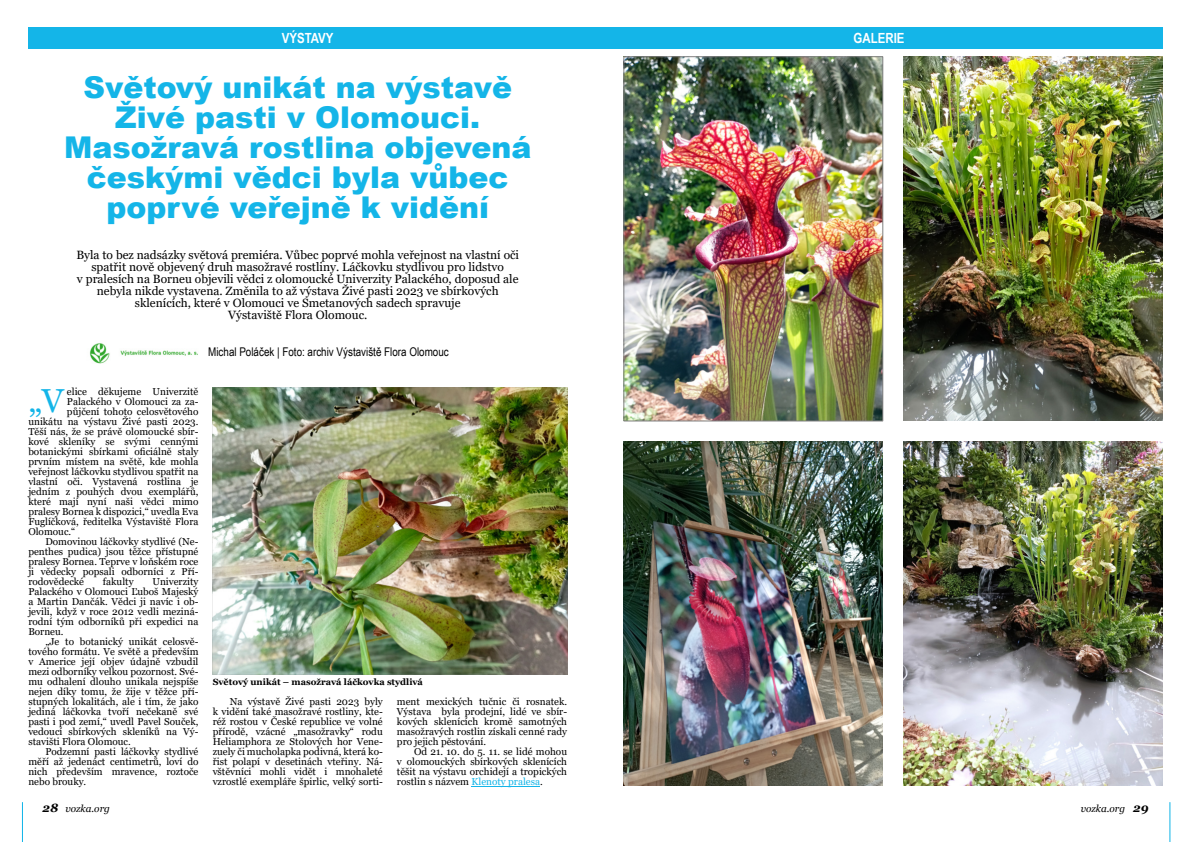
<style>
.page{position:relative;width:1191px;height:842px;background:#fff}
.page>*{position:absolute;margin:0;border:0;box-sizing:border-box;transform-origin:0 0}
.t1{font:33.2px "Georgia";color:#14b5e8}
.t2{font:900 30px/30px "Arial";color:#14b5e8;text-align:center}
.t3{font:700 14px "Arial Narrow";color:#fff}
.t4{font:12px/12px "Georgia";color:#000;text-align:center}
.t5{font:12px "Arial Narrow";color:#000}
.t6{font:10px/10px "Georgia";color:#000;text-align:justify}
.t7{font:italic 10px "Georgia";color:#000}
.t8{font:700 9px "Georgia";color:#000}
.s1{color:#14b5e8}
.s2{font-weight:700;font-size:12px}
</style>
<div class="page">
<hr style="left:22px;top:802px;width:1px;height:40px;background:#13b5e8">
<hr style="left:1169px;top:802px;width:1px;height:40px;background:#13b5e8">
<div style="left:28px;top:27px;width:567px;height:22px;background:#14b5e8"></div>
<div style="left:595px;top:27px;width:567px;height:22px;background:#14b5e8"></div>
<hr style="left:471px;top:786px;width:69px;height:1px;background:#14b5e8">
<img style="left:213px;top:387px;width:354px;height:287px">
<img style="left:90px;top:343px;width:108px;height:21px">
<img style="left:626px;top:59px;width:255px;height:360px">
<div style="left:624px;top:57px;width:259px;height:364px;border:1px solid #808080"></div>
<img style="left:903px;top:57px;width:259px;height:364px">
<img style="left:624px;top:441px;width:258px;height:344px">
<img style="left:903px;top:441px;width:259px;height:344px">
<h3 class="t3" style="left:282px;top:28px;width:53px">VÝSTAVY</h3>
<h3 class="t3" style="left:853px;top:28px;width:53px">GALERIE</h3>
<h2 class="t2" style="left:64px;top:71px;width:469px">Světový unikát na výstavě<br>Živé pasti v Olomouci.<br>Masožravá rostlina objevená českými vědci byla vůbec poprvé veřejně k vidění</h2>
<p class="t4" style="left:76px;top:249px;width:444px">Byla to bez nadsázky světová premiéra. Vůbec poprvé mohla veřejnost na vlastní oči spatřit nově objevený druh masožravé rostliny. Láčkovku stydlivou pro lidstvo<br>v pralesích na Borneu objevili vědci z olomoucké Univerzity Palackého, doposud ale nebyla nikde vystavena. Změnila to až výstava Živé pasti 2023 ve sbírkových sklenících, které v Olomouci ve Smetanových sadech spravuje<br>Výstaviště Flora Olomouc.</p>
<p class="t5" style="left:208px;top:343px;width:242px">Michal Poláček | Foto: archiv Výstaviště Flora Olomouc</p>
<h1 class="t1" style="left:28px;top:381px;width:37px">„V</h1>
<p class="t6" style="left:67px;top:387px;width:133px">elice děkujeme Univerzitě</p>
<p class="t6" style="left:67px;top:397px;width:133px">Palackého v Olomouci za za-</p>
<p class="t6" style="left:67px;top:407px;width:133px">půjčení tohoto celosvětového</p>
<p class="t6" style="left:28px;top:417px;width:172px">unikátu na výstavu Živé pasti 2023.</p>
<p class="t6" style="left:28px;top:427px;width:172px">Těší nás, že se právě olomoucké sbír-</p>
<p class="t6" style="left:28px;top:437px;width:172px">kové skleníky se svými cennými</p>
<p class="t6" style="left:28px;top:447px;width:172px">botanickými sbírkami oficiálně staly</p>
<p class="t6" style="left:28px;top:457px;width:172px">prvním místem na světě, kde mohla</p>
<p class="t6" style="left:28px;top:467px;width:172px">veřejnost láčkovku stydlivou spatřit na</p>
<p class="t6" style="left:28px;top:477px;width:172px">vlastní oči. Vystavená rostlina je</p>
<p class="t6" style="left:28px;top:487px;width:172px">jedním z pouhých dvou exemplářů,</p>
<p class="t6" style="left:28px;top:497px;width:172px">které mají nyní naši vědci mimo</p>
<p class="t6" style="left:28px;top:507px;width:172px">pralesy Bornea k dispozici,“ uvedla Eva</p>
<p class="t6" style="left:28px;top:517px;width:172px">Fuglíčková, ředitelka Výstaviště Flora</p>
<p class="t6" style="left:28px;top:527px;width:48px">Olomouc.“</p>
<p class="t6" style="left:45px;top:537px;width:155px">Domovinou láčkovky stydlivé (Ne-</p>
<p class="t6" style="left:28px;top:547px;width:172px">penthes pudica) jsou těžce přístupné</p>
<p class="t6" style="left:28px;top:557px;width:172px">pralesy Bornea. Teprve v loňském roce</p>
<p class="t6" style="left:28px;top:567px;width:172px">ji vědecky popsali odborníci z Pří-</p>
<p class="t6" style="left:28px;top:577px;width:57px">rodovědecké</p>
<p class="t6" style="left:103px;top:577px;width:32px">fakulty</p>
<p class="t6" style="left:28px;top:577px;width:172px;text-indent:124px">Univerzity Palackého v Olomouci Ľuboš Majeský a Martin Dančák. Vědci ji navíc i ob&shy;jevili, když v roce 2012 vedli meziná&shy;rodní tým odborníků při expedici na Borneu.</p>
<p class="t6" style="left:28px;top:637px;width:172px;text-indent:17px">„Je to botanický unikát celosvě&shy;tového formátu. Ve světě a především v Americe její objev údajně vzbudil mezi odborníky velkou pozornost. Své&shy;mu odhalení dlouho unikala nejspíše nejen díky tomu, že žĳe v těžce pří&shy;stupných lokalitách, ale i tím, že jako jediná láčkovka tvoří nečekaně své pasti i pod zemí,“ uvedl Pavel Souček, vedoucí sbírkových skleníků na Vý&shy;stavišti Flora Olomouc.</p>
<p class="t6" style="left:28px;top:747px;width:172px;text-indent:17px">Podzemní pasti láčkovky stydlivé měří až jedenáct centimetrů, loví do nich především mravence, roztoče nebo brouky.</p>
<p class="t8" style="left:213px;top:676px;width:212px">Světový unikát – masožravá láčkovka stydlivá</p>
<p class="t6" style="left:213px;top:697px;width:172px;text-indent:17px">Na výstavě Živé pasti 2023 byly k vidění také masožravé rostliny, kte&shy;réž rostou v České republice ve volné přírodě, vzácné „masožravky“ rodu Heliamphora ze Stolových hor Vene&shy;zuely či mucholapka podivná, která ko&shy;řist polapí v desetinách vteřiny. Ná&shy;vštěvníci mohli vidět i mnohaleté vzrostlé exempláře špirlic, velký sorti-</p>
<p class="t6" style="left:397px;top:697px;width:172px">ment mexických tučnic či rosnatek.<br>Výstava byla prodejní, lidé ve sbír&shy;kových sklenících kromě samotných masožravých rostlin získali cenné rady pro jejich pěstování.</p>
<p class="t6" style="left:397px;top:747px;width:172px;text-indent:17px">Od 21. 10. do 5. 11. se lidé mohou v olomouckých sbírkových sklenících těšit na výstavu orchidejí a tropických rostlin s názvem <span class="s1">Klenoty pralesa</span>.</p>
<p class="t7" style="left:43px;top:802px;width:69px"><span class="s2">28</span> vozka.org</p>
<p class="t7" style="left:1080px;top:802px;width:69px">vozka.org <span class="s2">29</span></p>
</div>
